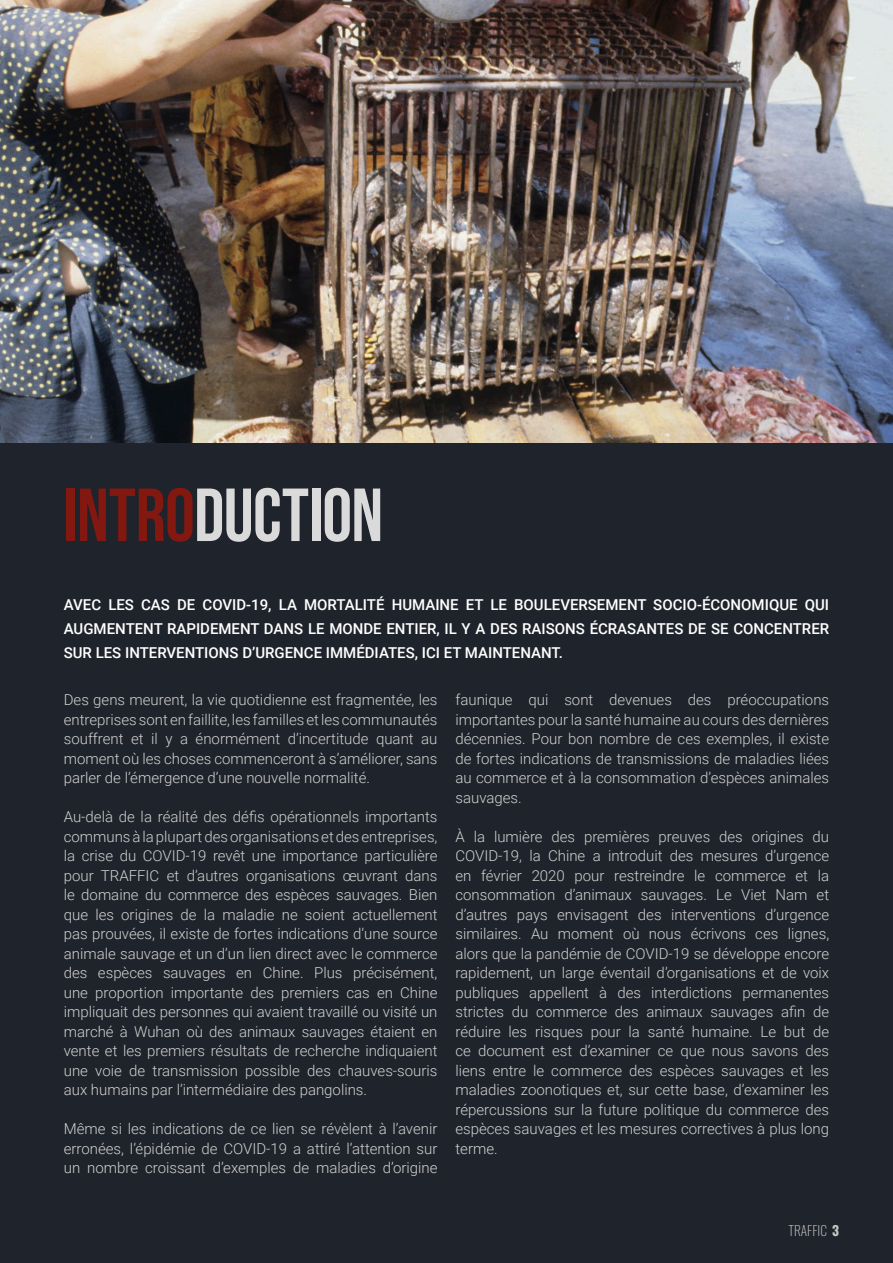
<style>
.page{position:relative;width:893px;height:1263px;background:#fff}
.page>*{position:absolute;margin:0;border:0;box-sizing:border-box;transform-origin:0 0}
.t1{font:75px "Bebas Neue";letter-spacing:-.01em;color:#dadada}
.t2{font:300 15px/19.5px "Roboto";color:#d1d1d1;text-align:justify}
.t3{font:500 15px/24px "Roboto";color:#fff;text-align:justify}
.t4{font:200 13.5px "Oswald";color:#c7c7c6}
.s1{color:#821810}
.s2{font-weight:700}
</style>
<div class="page">
<div style="left:0;top:442px;width:893px;height:821px;background:#1f232b"></div>
<img style="left:0;top:0;width:893px;height:442px">
<p class="t1" style="left:64px;top:473px;width:321px"><span class="s1">INTRO</span>DUcTION</p>
<p class="t3" style="left:64px;top:592px;width:767px">AVEC LES CAS DE COVID-19, LA MORTALITÉ HUMAINE ET LE BOULEVERSEMENT SOCIO-ÉCONOMIQUE QUI AUGMENTENT RAPIDEMENT DANS LE MONDE ENTIER, IL Y A DES RAISONS ÉCRASANTES DE SE CONCENTRER SUR LES INTERVENTIONS D’URGENCE IMMÉDIATES, ICI ET MAINTENANT.</p>
<p class="t2" style="left:64px;top:689px;width:375px">Des gens meurent, la vie quotidienne est fragmentée, les entreprises sont en faillite, les familles et les communautés souffrent et il y a énormément d’incertitude quant au moment où les choses commenceront à s’améliorer, sans parler de l’émergence d’une nouvelle normalité.</p>
<p class="t2" style="left:64px;top:806px;width:375px">Au-delà de la réalité des défis opérationnels importants communs à la plupart des organisations et des entreprises, la crise du COVID-19 revêt une importance particulière pour TRAFFIC et d’autres organisations œuvrant dans le domaine du commerce des espèces sauvages. Bien que les origines de la maladie ne soient actuellement pas prouvées, il existe de fortes indications d’une source animale sauvage et un d’un lien direct avec le commerce des espèces sauvages en Chine. Plus précisément, une proportion importante des premiers cas en Chine impliquait des personnes qui avaient travaillé ou visité un marché à Wuhan où des animaux sauvages étaient en vente et les premiers résultats de recherche indiquaient une voie de transmission possible des chauves-souris aux humains par l’intermédiaire des pangolins.</p>
<p class="t2" style="left:64px;top:1118px;width:375px">Même si les indications de ce lien se révèlent à l’avenir erronées, l’épidémie de COVID-19 a attiré l’attention sur un nombre croissant d’exemples de maladies d’origine</p>
<p class="t2" style="left:455px;top:689px;width:375px">faunique qui sont devenues des préoccupations importantes pour la santé humaine au cours des dernières décennies. Pour bon nombre de ces exemples, il existe de fortes indications de transmissions de maladies liées au commerce et à la consommation d’espèces animales sauvages.</p>
<p class="t2" style="left:455px;top:826px;width:375px">À la lumière des premières preuves des origines du COVID-19, la Chine a introduit des mesures d’urgence en février 2020 pour restreindre le commerce et la consommation d’animaux sauvages. Le Viet Nam et d’autres pays envisagent des interventions d’urgence similaires. Au moment où nous écrivons ces lignes, alors que la pandémie de COVID-19 se développe encore rapidement, un large éventail d’organisations et de voix publiques appellent à des interdictions permanentes strictes du commerce des animaux sauvages afin de réduire les risques pour la santé humaine. Le but de ce document est d’examiner ce que nous savons des liens entre le commerce des espèces sauvages et les maladies zoonotiques et, sur cette base, d’examiner les répercussions sur la future politique du commerce des espèces sauvages et les mesures correctives à plus long terme.</p>
<p class="t4" style="left:788px;top:1218px;width:52px">TRAFFIC <span class="s2">3</span></p>
</div>
